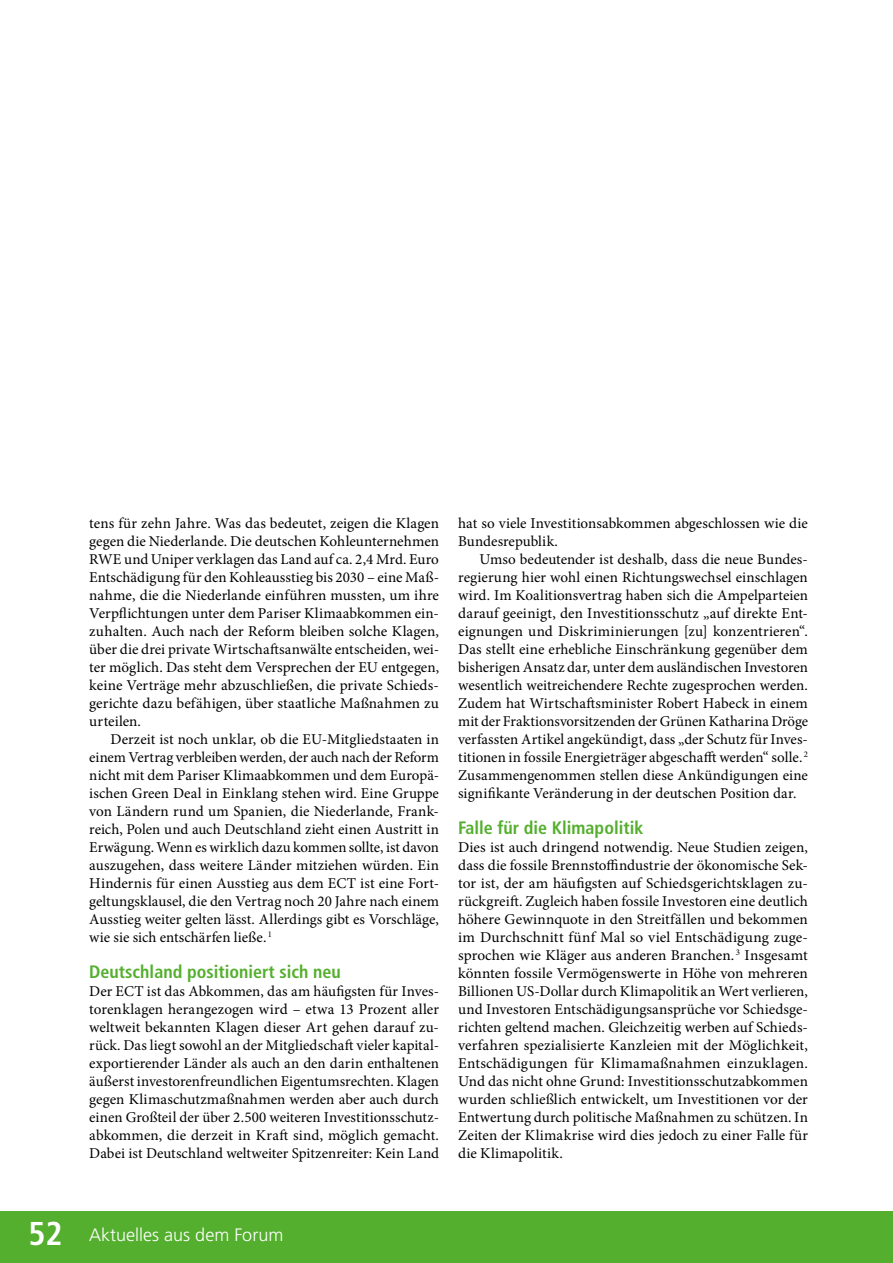
<style>
.page{position:relative;width:893px;height:1263px;background:#fff}
.page>*{position:absolute;margin:0;border:0;box-sizing:border-box;transform-origin:0 0}
.t1{font:700 condensed 18px "Frutiger";color:#54af2e}
.t2{font:300 18px "Frutiger";color:#fff}
.t3{font:15px/18px "Minion Pro";color:#000;text-align:justify}
.s1{font-weight:700;font-stretch:condensed;font-size:33px}
</style>
<div class="page">
<div style="left:0;top:1212px;width:893px;height:51px;background:#54af2e"></div>
<p class="t3" style="left:89px;top:514px;width:351px">tens für zehn Jahre. Was das bedeutet, zeigen die Klagen gegen die Niederlande. Die deutschen Kohleunternehmen RWE und Uniper verklagen das Land auf ca. 2,4 Mrd. Euro Entschädigung für den Kohleausstieg bis 2030 – eine Maß&shy;nahme, die die Niederlande einführen mussten, um ihre Verpflichtungen unter dem Pariser Klimaabkommen ein&shy;zuhalten. Auch nach der Reform bleiben solche Klagen, über die drei private Wirtschaftsanwälte entscheiden, wei&shy;ter möglich. Das steht dem Versprechen der EU entgegen, keine Verträge mehr abzuschließen, die private Schieds&shy;gerichte dazu befähigen, über staatliche Maßnahmen zu urteilen.</p>
<p class="t3" style="left:89px;top:730px;width:351px;text-indent:21px">Derzeit ist noch unklar, ob die EU-Mitgliedstaaten in einem Vertrag verbleiben werden, der auch nach der Reform nicht mit dem Pariser Klimaabkommen und dem Europä&shy;ischen Green Deal in Einklang stehen wird. Eine Gruppe von Ländern rund um Spanien, die Niederlande, Frank&shy;reich, Polen und auch Deutschland zieht einen Austritt in Erwägung. Wenn es wirklich dazu kommen sollte, ist davon auszugehen, dass weitere Länder mitziehen würden. Ein Hindernis für einen Ausstieg aus dem ECT ist eine Fort&shy;geltungsklausel, die den Vertrag noch 20 Jahre nach einem Ausstieg weiter gelten lässt. Allerdings gibt es Vorschläge, wie sie sich entschärfen ließe. <sup>1</sup></p>
<p class="t1" style="left:89px;top:961px;width:253px">Deutschland positioniert sich neu</p>
<p class="t3" style="left:89px;top:982px;width:351px">Der ECT ist das Abkommen, das am häufigsten für Inves&shy;torenklagen herangezogen wird – etwa 13 Prozent aller weltweit bekannten Klagen dieser Art gehen darauf zu&shy;rück. Das liegt sowohl an der Mitgliedschaft vieler kapital&shy;exportierender Länder als auch an den darin enthaltenen äußerst investorenfreundlichen Eigentumsrechten. Klagen gegen Klimaschutzmaßnahmen werden aber auch durch einen Großteil der über 2.500 weiteren Investitionsschutz&shy;abkommen, die derzeit in Kraft sind, möglich gemacht.<br>Dabei ist Deutschland weltweiter Spitzenreiter: Kein Land</p>
<p class="t3" style="left:458px;top:514px;width:351px">hat so viele Investitionsabkommen abgeschlossen wie die<br>Bundesrepublik.</p>
<p class="t3" style="left:458px;top:550px;width:351px;text-indent:21px">Umso bedeutender ist deshalb, dass die neue Bundes&shy;regierung hier wohl einen Richtungswechsel einschlagen wird. Im Koalitionsvertrag haben sich die Ampelparteien darauf geeinigt, den Investitionsschutz „auf direkte Ent&shy;eignungen und Diskriminierungen [zu] konzentrieren“.<br>Das stellt eine erhebliche Einschränkung gegenüber dem bisherigen Ansatz dar, unter dem ausländischen Investoren wesentlich weitreichendere Rechte zugesprochen werden.<br>Zudem hat Wirtschaftsminister Robert Habeck in einem mit der Fraktionsvorsitzenden der Grünen Katharina Dröge verfassten Artikel angekündigt, dass „der Schutz für Inves&shy;titionen in fossile Energieträger abgeschafft werden“ solle. <sup>2<br></sup>Zusammengenommen stellen diese Ankündigungen eine signifikante Veränderung in der deutschen Position dar.</p>
<p class="t1" style="left:458px;top:817px;width:187px">Falle für die Klimapolitik</p>
<p class="t3" style="left:458px;top:838px;width:351px">Dies ist auch dringend notwendig. Neue Studien zeigen, dass die fossile Brennstoffindustrie der ökonomische Sek&shy;tor ist, der am häufigsten auf Schiedsgerichtsklagen zu&shy;rückgreift. Zugleich haben fossile Investoren eine deutlich höhere Gewinnquote in den Streitfällen und bekommen im Durchschnitt fünf Mal so viel Entschädigung zuge&shy;sprochen wie Kläger aus anderen Branchen. <sup>3</sup> Insgesamt könnten fossile Vermögenswerte in Höhe von mehreren Billionen US-Dollar durch Klimapolitik an Wert verlieren, und Investoren Entschädigungsansprüche vor Schiedsge&shy;richten geltend machen. Gleichzeitig werben auf Schieds&shy;verfahren spezialisierte Kanzleien mit der Möglichkeit, Entschädigungen für Klimamaßnahmen einzuklagen.<br>Und das nicht ohne Grund: Investitionsschutzabkommen wurden schließlich entwickelt, um Investitionen vor der Entwertung durch politische Maßnahmen zu schützen. In Zeiten der Klimakrise wird dies jedoch zu einer Falle für die Klimapolitik.</p>
<p class="t2" style="left:28px;top:1225px;width:256px"><span class="s1">52</span> Aktuelles aus dem Forum</p>
</div>
